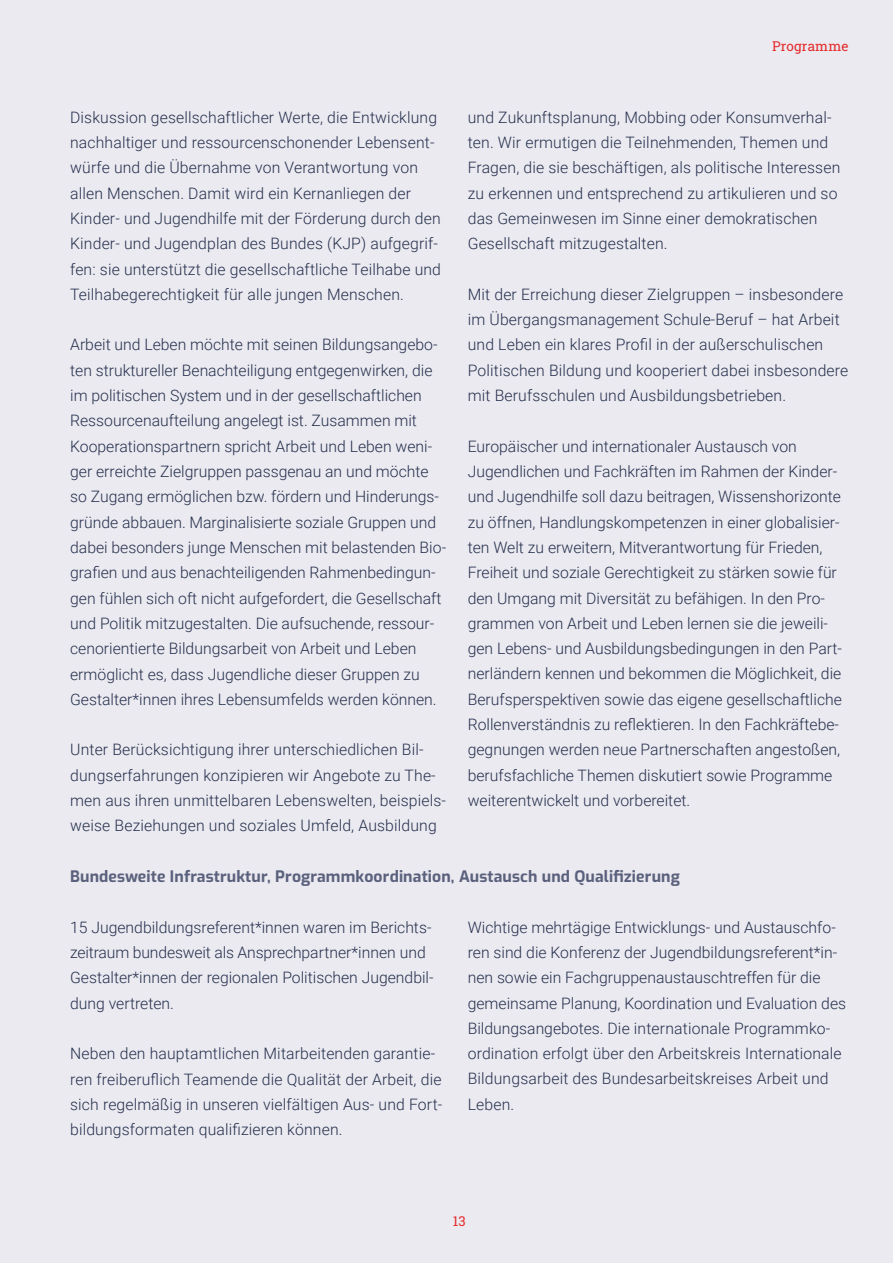
<style>
.page{position:relative;width:893px;height:1263px;background:#ebeaf0}
.page>*{position:absolute;margin:0;border:0;box-sizing:border-box;transform-origin:0 0}
.t1{font:300 15.75px/25.3px "Roboto";color:#252f4d}
.t2{font:700 15.75px "Exo";letter-spacing:.01em;color:#5b617d}
.t3{font:13.5px "Roboto Slab";letter-spacing:.01em;color:#e42b2b}
</style>
<div class="page">
<p class="t3" style="left:772px;top:37px;width:78px">Programme</p>
<p class="t1" style="left:70px;top:104px;width:372px">Diskussion gesellschaftlicher Werte, die Entwicklung nachhaltiger und ressourcenschonender Lebensent&shy;würfe und die Übernahme von Verantwortung von allen Menschen. Damit wird ein Kernanliegen der Kinder- und Jugendhilfe mit der Förderung durch den Kinder- und Jugendplan des Bundes (KJP) aufgegrif&shy;fen: sie unterstützt die gesellschaftliche Teilhabe und Teilhabegerechtigkeit für alle jungen Menschen.</p>
<p class="t1" style="left:70px;top:332px;width:377px">Arbeit und Leben möchte mit seinen Bildungsangebo&shy;ten struktureller Benachteiligung entgegenwirken, die im politischen System und in der gesellschaftlichen Ressourcenaufteilung angelegt ist. Zusammen mit Kooperationspartnern spricht Arbeit und Leben weni&shy;ger erreichte Zielgruppen passgenau an und möchte so Zugang ermöglichen bzw. fördern und Hinderungs&shy;gründe abbauen. Marginalisierte soziale Gruppen und dabei besonders junge Menschen mit belastenden Bio&shy;grafien und aus benachteiligenden Rahmenbedingun&shy;gen fühlen sich oft nicht aufgefordert, die Gesellschaft und Politik mitzugestalten. Die aufsuchende, ressour&shy;cenorientierte Bildungsarbeit von Arbeit und Leben ermöglicht es, dass Jugendliche dieser Gruppen zu Gestalter*innen ihres Lebensumfelds werden können.</p>
<p class="t1" style="left:70px;top:737px;width:377px">Unter Berücksichtigung ihrer unterschiedlichen Bil&shy;dungserfahrungen konzipieren wir Angebote zu The&shy;men aus ihren unmittelbaren Lebenswelten, beispiels&shy;weise Beziehungen und soziales Umfeld, Ausbildung</p>
<p class="t1" style="left:468px;top:104px;width:374px">und Zukunftsplanung, Mobbing oder Konsumverhal&shy;ten. Wir ermutigen die Teilnehmenden, Themen und Fragen, die sie beschäftigen, als politische Interessen zu erkennen und entsprechend zu artikulieren und so das Gemeinwesen im Sinne einer demokratischen Gesellschaft mitzugestalten.</p>
<p class="t1" style="left:468px;top:281px;width:382px">Mit der Erreichung dieser Zielgruppen – insbesondere im Übergangsmanagement Schule-Beruf – hat Arbeit und Leben ein klares Profil in der außerschulischen Politischen Bildung und kooperiert dabei insbesondere mit Berufsschulen und Ausbildungsbetrieben.</p>
<p class="t1" style="left:468px;top:433px;width:376px">Europäischer und internationaler Austausch von Jugendlichen und Fachkräften im Rahmen der Kinder&shy;und Jugendhilfe soll dazu beitragen, Wissenshorizonte zu öffnen, Handlungskompetenzen in einer globalisier&shy;ten Welt zu erweitern, Mitverantwortung für Frieden, Freiheit und soziale Gerechtigkeit zu stärken sowie für den Umgang mit Diversität zu befähigen. In den Pro&shy;grammen von Arbeit und Leben lernen sie die jeweili&shy;gen Lebens- und Ausbildungsbedingungen in den Part&shy;nerländern kennen und bekommen die Möglichkeit, die Berufsperspektiven sowie das eigene gesellschaftliche Rollenverständnis zu reflektieren. In den Fachkräftebe&shy;gegnungen werden neue Partnerschaften angestoßen, berufsfachliche Themen diskutiert sowie Programme weiterentwickelt und vorbereitet.</p>
<p class="t2" style="left:70px;top:865px;width:611px">Bundesweite Infrastruktur, Programmkoordination, Austausch und Qualifizierung</p>
<p class="t1" style="left:70px;top:914px;width:365px">15 Jugendbildungsreferent*innen waren im Berichts&shy;zeitraum bundesweit als Ansprechpartner*innen und Gestalter*innen der regionalen Politischen Jugendbil&shy;dung vertreten.</p>
<p class="t1" style="left:70px;top:1040px;width:374px">Neben den hauptamtlichen Mitarbeitenden garantie&shy;ren freiberuflich Teamende die Qualität der Arbeit, die sich regelmäßig in unseren vielfältigen Aus- und Fort&shy;bildungsformaten qualifizieren können.</p>
<p class="t1" style="left:468px;top:914px;width:380px">Wichtige mehrtägige Entwicklungs- und Austauschfo&shy;ren sind die Konferenz der Jugendbildungsreferent*in&shy;nen sowie ein Fachgruppenaustauschtreffen für die gemeinsame Planung, Koordination und Evaluation des Bildungsangebotes. Die internationale Programmko&shy;ordination erfolgt über den Arbeitskreis Internationale Bildungsarbeit des Bundesarbeitskreises Arbeit und Leben.</p>
<p class="t3" style="left:453px;top:1211px;width:14px">13</p>
</div>
